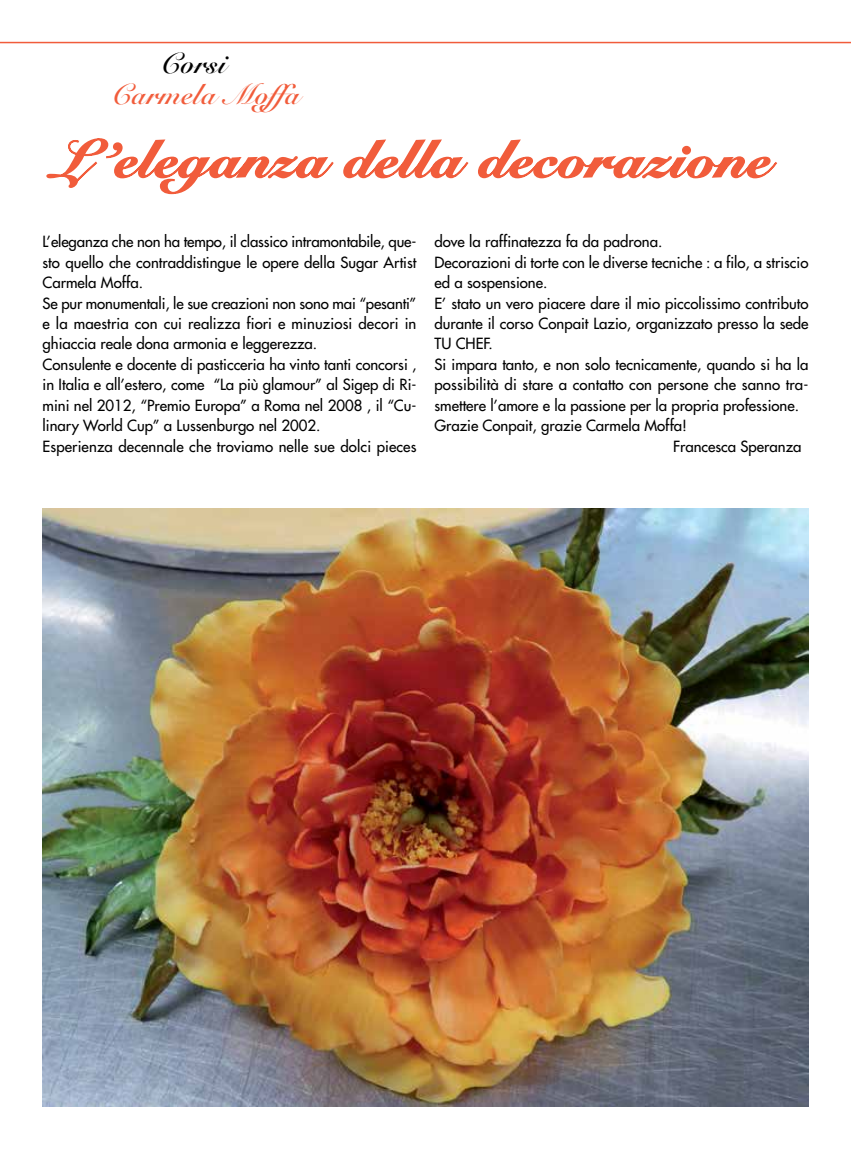
<style>
.page{position:relative;width:851px;height:1149px;background:#fff}
.page>*{position:absolute;margin:0;border:0;box-sizing:border-box;transform-origin:0 0}
.t1{font:900 54px "Snell BT";color:#f15c3b;scale:1.04 1}
.t2{font:700 30px "Snell BT";color:#f15c3b}
.t3{font:700 30px "Snell BT";color:#000}
.t4{font:15px/20.4px "Futura";color:#000}
</style>
<div class="page">
<hr style="left:0;top:42px;width:850px;height:1px;background:#f15c3b">
<img style="left:43px;top:508px;width:765px;height:598px">
<h2 class="t3" style="left:168px;top:45px;width:67px">Corsi</h2>
<h2 class="t2" style="left:119px;top:76px;width:203px">Carmela Moffa</h2>
<h1 class="t1" style="left:68px;top:127px;width:690px">L ’eleganza della decorazione</h1>
<p class="t4" style="left:43px;top:232px;width:375px">L’eleganza che non ha tempo, il classico intramontabile, que&shy;sto quello che contraddistingue le opere della Sugar Artist Carmela Moffa.<br>Se pur monumentali, le sue creazioni non sono mai “pesanti” e la maestria con cui realizza fiori e minuziosi decori in ghiaccia reale dona armonia e leggerezza.<br>Consulente e docente di pasticceria ha vinto tanti concorsi , in Italia e all’estero, come “La più glamour” al Sigep di Ri&shy;mini nel 2012, “Premio Europa” a Roma nel 2008 , il “Cu&shy;linary World Cup” a Lussenburgo nel 2002.<br>Esperienza decennale che troviamo nelle sue dolci pieces</p>
<p class="t4" style="left:434px;top:232px;width:229px">dove la raffinatezza fa da padrona.</p>
<p class="t4" style="left:434px;top:253px;width:375px">Decorazioni di torte con le diverse tecniche : a filo, a striscio</p>
<p class="t4" style="left:434px;top:273px;width:114px">ed a sospensione.</p>
<p class="t4" style="left:434px;top:294px;width:375px">E’ stato un vero piacere dare il mio piccolissimo contributo</p>
<p class="t4" style="left:434px;top:314px;width:375px">durante il corso Conpait Lazio, organizzato presso la sede</p>
<p class="t4" style="left:434px;top:334px;width:60px">TU CHEF.</p>
<p class="t4" style="left:434px;top:355px;width:375px">Si impara tanto, e non solo tecnicamente, quando si ha la</p>
<p class="t4" style="left:434px;top:375px;width:375px">possibilità di stare a contatto con persone che sanno tra-</p>
<p class="t4" style="left:434px;top:396px;width:366px">smettere l’amore e la passione per la propria professione.</p>
<p class="t4" style="left:434px;top:416px;width:254px">Grazie Conpait, grazie Carmela Moffa!</p>
<p class="t4" style="left:673px;top:437px;width:130px">Francesca Speranza</p>
</div>
